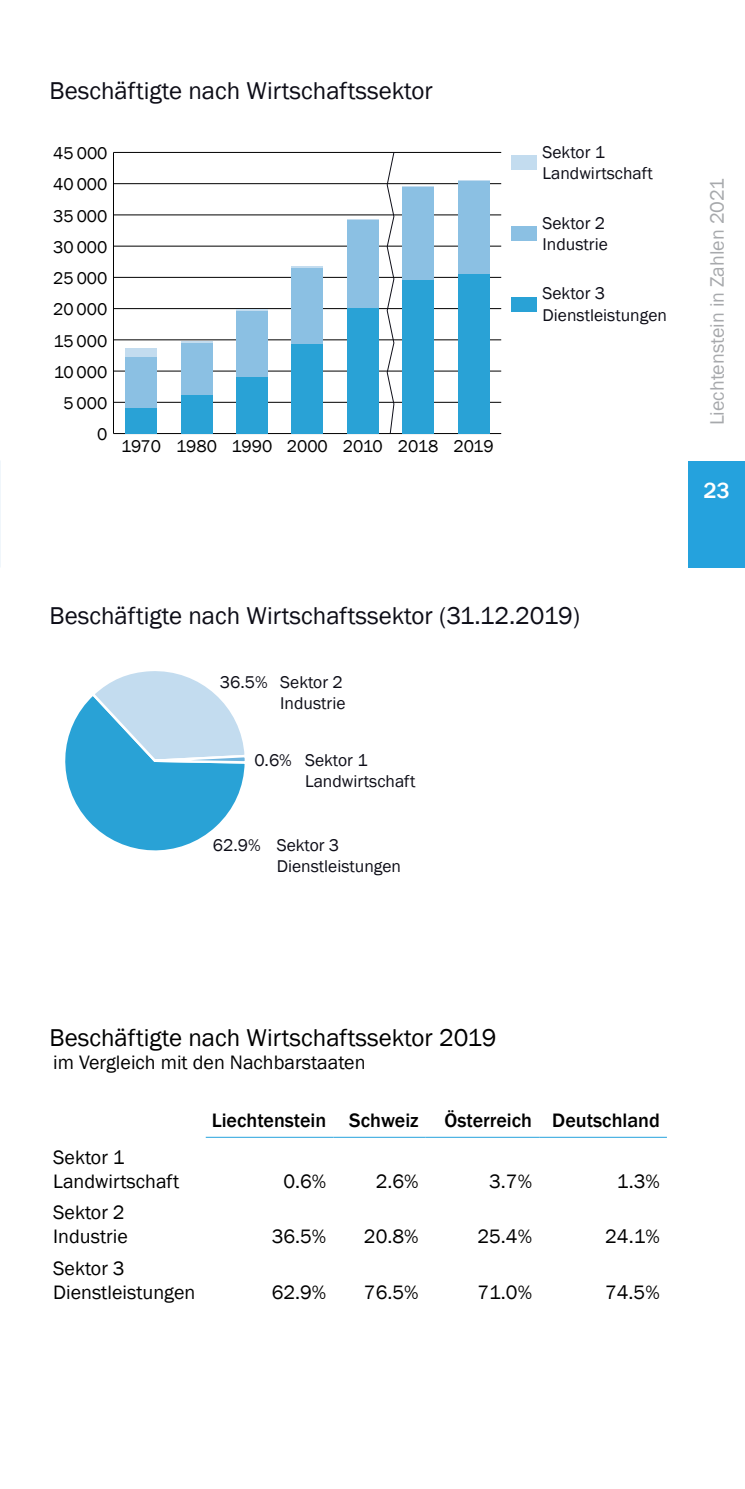
<style>
.page{position:relative;width:745px;height:1489px;background:#fff}
.page>*{position:absolute;margin:0;border:0;box-sizing:border-box;transform-origin:0 0}
.t1{font:25px "Franklin Gothic";color:#0d0d17}
.t2{font:25px "Franklin Gothic";color:#000}
.t3{font:500 22.5px "Franklin Gothic";color:#fff}
.t4{font:20px/24px "Franklin Gothic";color:#000}
.t5{font:500 20px "Franklin Gothic";color:#000}
.t6{font:20px "Franklin Gothic";color:#a7a9ac}
.t7{font:17.5px/21px "Franklin Gothic";color:#0d0d17}
.t8{font:17.5px "Franklin Gothic";color:#000}
</style>
<div class="page">
<div style="left:687px;top:461px;width:57px;height:106px;background:#25a2dd"></div>
<hr style="left:206px;top:1136px;width:127px;height:1px;background:#25a2dd">
<hr style="left:333px;top:1136px;width:92px;height:1px;background:#25a2dd">
<hr style="left:425px;top:1136px;width:114px;height:1px;background:#25a2dd">
<hr style="left:539px;top:1136px;width:127px;height:1px;background:#25a2dd">
<hr style="left:113px;top:433px;width:388px;height:1px;background:#000">
<hr style="left:113px;top:152px;width:1px;height:281px;background:#000">
<hr style="left:113px;top:402px;width:388px;height:1px;background:#000">
<hr style="left:113px;top:370px;width:388px;height:1px;background:#000">
<hr style="left:113px;top:339px;width:388px;height:1px;background:#000">
<hr style="left:113px;top:308px;width:388px;height:1px;background:#000">
<hr style="left:113px;top:277px;width:388px;height:1px;background:#000">
<hr style="left:113px;top:246px;width:388px;height:1px;background:#000">
<hr style="left:113px;top:214px;width:388px;height:1px;background:#000">
<hr style="left:113px;top:183px;width:388px;height:1px;background:#000">
<hr style="left:113px;top:152px;width:388px;height:1px;background:#000">
<div style="left:510px;top:155px;width:26px;height:15px;background:#c3dcef"></div>
<div style="left:126px;top:348px;width:31px;height:9px;background:#c3dcef"></div>
<hr style="left:181px;top:341px;width:31px;height:2px;background:#c3dcef">
<hr style="left:236px;top:309px;width:31px;height:2px;background:#c3dcef">
<hr style="left:291px;top:266px;width:31px;height:2px;background:#c3dcef">
<hr style="left:347px;top:219px;width:31px;height:2px;background:#c3dcef">
<hr style="left:402px;top:186px;width:31px;height:1px;background:#c3dcef">
<hr style="left:457px;top:180px;width:31px;height:1px;background:#c3dcef">
<div style="left:510px;top:226px;width:26px;height:15px;background:#8bc0e3"></div>
<div style="left:126px;top:357px;width:31px;height:51px;background:#8bc0e3"></div>
<div style="left:181px;top:343px;width:31px;height:52px;background:#8bc0e3"></div>
<div style="left:236px;top:311px;width:31px;height:66px;background:#8bc0e3"></div>
<div style="left:291px;top:268px;width:31px;height:76px;background:#8bc0e3"></div>
<div style="left:347px;top:221px;width:31px;height:87px;background:#8bc0e3"></div>
<div style="left:402px;top:187px;width:31px;height:93px;background:#8bc0e3"></div>
<div style="left:457px;top:181px;width:31px;height:93px;background:#8bc0e3"></div>
<div style="left:510px;top:297px;width:26px;height:15px;background:#29a2d6"></div>
<div style="left:126px;top:408px;width:31px;height:25px;background:#29a2d6"></div>
<div style="left:181px;top:395px;width:31px;height:38px;background:#29a2d6"></div>
<div style="left:236px;top:377px;width:31px;height:56px;background:#29a2d6"></div>
<div style="left:291px;top:344px;width:31px;height:89px;background:#29a2d6"></div>
<div style="left:347px;top:308px;width:31px;height:125px;background:#29a2d6"></div>
<div style="left:402px;top:280px;width:31px;height:153px;background:#29a2d6"></div>
<div style="left:457px;top:274px;width:31px;height:159px;background:#29a2d6"></div>
<svg style="left:386px;top:152px;width:8px;height:282px"></svg>
<svg style="left:65px;top:671px;width:180px;height:180px"></svg>
<p class="t1" style="left:50px;top:75px;width:384px">Beschäftigte nach Wirtschaftssektor</p>
<p class="t8" style="left:53px;top:142px;width:56px">45 000</p>
<p class="t8" style="left:53px;top:174px;width:56px">40 000</p>
<p class="t8" style="left:53px;top:205px;width:56px">35 000</p>
<p class="t8" style="left:53px;top:236px;width:56px">30 000</p>
<p class="t8" style="left:53px;top:267px;width:56px">25 000</p>
<p class="t8" style="left:53px;top:299px;width:56px">20 000</p>
<p class="t8" style="left:53px;top:330px;width:55px">15 000</p>
<p class="t8" style="left:54px;top:361px;width:55px">10 000</p>
<p class="t8" style="left:63px;top:392px;width:45px">5 000</p>
<p class="t8" style="left:97px;top:423px;width:12px">0</p>
<p class="t8" style="left:121px;top:435px;width:373px">1970 1980 1990 2000 2010 2018 2019</p>
<p class="t7" style="left:542px;top:142px;width:112px">Sektor 1<br>Landwirtschaft</p>
<p class="t7" style="left:542px;top:212px;width:67px">Sektor 2<br>Industrie</p>
<p class="t7" style="left:542px;top:283px;width:126px">Sektor 3<br>Dienstleistungen</p>
<p class="t6" style="left:704px;top:425px;width:249px;rotate:-90deg">Liechtenstein in Zahlen 2021</p>
<p class="t3" style="left:703px;top:476px;width:28px">23</p>
<p class="t1" style="left:50px;top:599px;width:531px">Beschäftigte nach Wirtschaftssektor (31.12.2019)</p>
<p class="t7" style="left:220px;top:671px;width:49px">36.5%</p>
<p class="t7" style="left:280px;top:671px;width:67px">Sektor 2<br>Industrie</p>
<p class="t7" style="left:254px;top:749px;width:39px">0.6%</p>
<p class="t7" style="left:305px;top:749px;width:112px">Sektor 1<br>Landwirtschaft</p>
<p class="t7" style="left:213px;top:835px;width:49px">62.9%</p>
<p class="t7" style="left:276px;top:835px;width:126px">Sektor 3<br>Dienstleistungen</p>
<p class="t2" style="left:50px;top:1021px;width:448px">Beschäftigte nach Wirtschaftssektor 2019</p>
<p class="t4" style="left:53px;top:1050px;width:313px">im Vergleich mit den Nachbarstaaten</p>
<p class="t4" style="left:53px;top:1145px;width:127px">Sektor 1<br>Landwirtschaft</p>
<p class="t4" style="left:53px;top:1201px;width:76px">Sektor 2<br>Industrie</p>
<p class="t4" style="left:53px;top:1256px;width:144px">Sektor 3<br>Dienstleistungen</p>
<p class="t5" style="left:211px;top:1107px;width:208px">Liechtenstein Schweiz</p>
<p class="t5" style="left:444px;top:1107px;width:217px">Österreich Deutschland</p>
<p class="t4" style="left:283px;top:1169px;width:44px">0.6%</p>
<p class="t4" style="left:375px;top:1169px;width:44px">2.6%</p>
<p class="t4" style="left:489px;top:1169px;width:44px">3.7%</p>
<p class="t4" style="left:616px;top:1169px;width:44px">1.3%</p>
<p class="t4" style="left:271px;top:1225px;width:56px">36.5%</p>
<p class="t4" style="left:364px;top:1225px;width:56px">20.8%</p>
<p class="t4" style="left:477px;top:1225px;width:56px">25.4%</p>
<p class="t4" style="left:604px;top:1225px;width:56px">24.1%</p>
<p class="t4" style="left:271px;top:1280px;width:56px">62.9%</p>
<p class="t4" style="left:364px;top:1280px;width:56px">76.5%</p>
<p class="t4" style="left:477px;top:1280px;width:56px">71.0%</p>
<p class="t4" style="left:604px;top:1280px;width:56px">74.5%</p>
</div>
